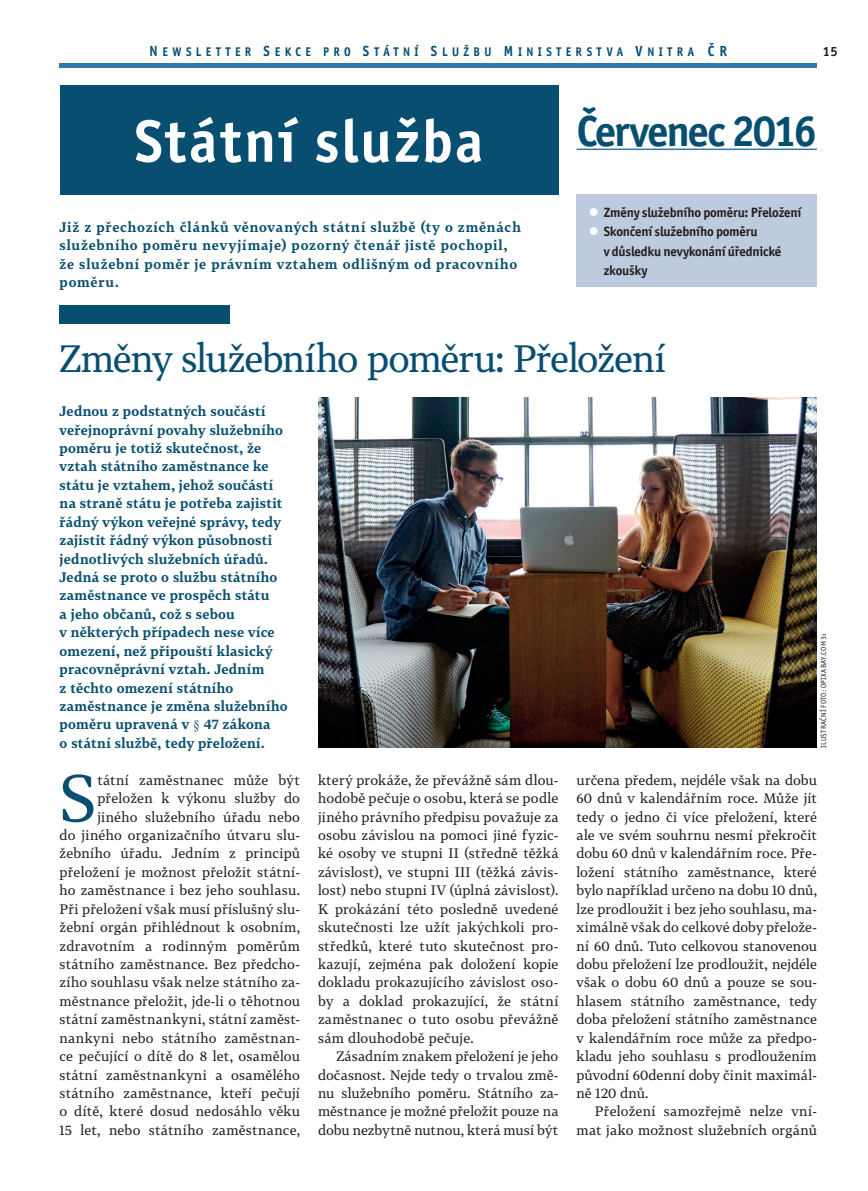
<style>
.page{position:relative;width:868px;height:1191px;background:#fff}
.page>*{position:absolute;margin:0;border:0;box-sizing:border-box;transform-origin:0 0}
.odstavec_základní{font:65.4px "Tabac G3";color:#084e70}
.odstavec_základní-2{font:700 60px "Officina Sans Itc TOT";letter-spacing:.04em;color:#fff}
.odstavec_základní-3{font:700 43.5px "Officina Sans Itc TOT";letter-spacing:-.045em;color:#084e70}
.t1{font:37.5px "Tabac G3";letter-spacing:-.03em;color:#084e70}
.odstavec_základní-4{font:13.5px/18.5px "Tabac G3";letter-spacing:.02em;color:#231f20;text-align:justify}
.odstavec_základní-5{font:700 13.5px/18.5px "Tabac G3";letter-spacing:.025em;color:#084e70}
.odstavec_základní-6{font:700 13.5px/18.5px "Tabac G3";letter-spacing:.06em;color:#084e70}
.odstavec_základní-7{font:700 13.5px/19.5px "Officina Sans Itc TOT";letter-spacing:-.015em;color:#231f20}
.odstavec_základní-8{font:700 12.6px "Officina Sans Itc TOT";letter-spacing:.385em;color:#084e70;scale:.91 1}
.úvodník{font:7.5px "Officina Sans Itc TOT";letter-spacing:.04em;color:#231f20}
.s1{font-size:14.7px}
.s2{color:#fff}
.s3{font-family:"Times New Roman";font-weight:400}
.s4{font-style:inherit}
.s5{font-size:5.25px}
</style>
<div class="page">
<hr style="left:576px;top:148px;width:240px;height:2px;background:#3579a8">
<div style="left:576px;top:195px;width:240px;height:92px;background:#becade"></div>
<div style="left:60px;top:305px;width:170px;height:19px;background:#084e70"></div>
<div style="left:60px;top:85px;width:498px;height:110px;background:#084e70"></div>
<hr style="left:60px;top:64px;width:756px;height:4px;background:#3579a8">
<img style="left:318px;top:398px;width:498px;height:350px">
<p class="odstavec_základní-8" style="left:149px;top:44px;width:636px"><span class="s1">N</span>EWSLETTER <span class="s1">S</span>EKCE PRO <span class="s1">S</span>TÁTNÍ <span class="s1">S</span>LUŽBU <span class="s1">M</span>INISTERSTVA <span class="s1">V</span>NITRA <span class="s1">ČR</span></p>
<p class="odstavec_základní-7" style="left:822px;top:41px;width:16px">15</p>
<p class="odstavec_základní-2" style="left:134px;top:104px;width:350px">Státní služba</p>
<p class="odstavec_základní-3" style="left:576px;top:104px;width:241px">Červenec 2016</p>
<p class="odstavec_základní-6" style="left:60px;top:217px;width:463px">Již z přechozích článků věnovaných státní službě (ty o změnách služebního poměru nevyjímaje) pozorný čtenář jistě pochopil, že služební poměr je právním vztahem odlišným od pracovního poměru.</p>
<p class="odstavec_základní-7" style="left:589px;top:202px;width:214px"><span class="s2">●</span> Změny služebního poměru: Přeložení</p>
<p class="odstavec_základní-7" style="left:603px;top:222px;width:179px;text-indent:-15px"><span class="s2">●</span> Skončení služebního poměru<br>v důsledku nevykonání úřednické zkoušky</p>
<p class="t1" style="left:60px;top:333px;width:608px">Změny služebního poměru: Přeložení</p>
<p class="odstavec_základní-5" style="left:60px;top:401px;width:229px">Jednou z podstatných součástí veřejnoprávní povahy služebního poměru je totiž skutečnost, že vztah státního zaměstnance ke státu je vztahem, jehož součástí na straně státu je potřeba zajistit řádný výkon veřejné správy, tedy zajistit řádný výkon působnosti jednotlivých služebních úřadů.<br>Jedná se proto o službu státního zaměstnance ve prospěch státu<br>a jeho občanů, což s sebou<br>v některých případech nese více omezení, než připouští klasický pracovněprávní vztah. Jedním<br>z těchto omezení státního zaměstnance je změna služebního poměru upravená v <span class="s3">§</span> 47 zákona<br>o státní službě, tedy přeložení.</p>
<p class="odstavec_základní" style="left:60px;top:753px;width:39px">S</p>
<p class="odstavec_základní-4" style="left:60px;top:770px;width:242px;text-align:right">tátní zaměstnanec může být přeložen k výkonu služby do jiného služebního úřadu nebo<br>do jiného organizačního útvaru slu&shy;žebního úřadu. Jedním z principů přeložení je možnost přeložit státní&shy;ho zaměstnance i bez jeho souhlasu.<br>Při přeložení však musí příslušný slu&shy;žební orgán přihlédnout k osobním, zdravotním a rodinným poměrům státního zaměstnance. Bez předcho&shy;zího souhlasu však nelze státního za&shy;městnance přeložit, jde-li o těhotnou státní zaměstnankyni, státní zaměst&shy;nankyni nebo státního zaměstnan&shy;ce pečující o dítě do 8 let, osamělou státní zaměstnankyni a osamělého státního zaměstnance, kteří pečují o dítě, které dosud nedosáhlo věku 15 let, nebo státního zaměstnance,</p>
<p class="odstavec_základní-4" style="left:318px;top:770px;width:242px">který prokáže, že převážně sám dlou&shy;hodobě pečuje o osobu, která se podle jiného právního předpisu považuje za osobu závislou na pomoci jiné fyzic&shy;ké osoby ve stupni II (středně těžká závislost), ve stupni III (těžká závis&shy;lost) nebo stupni IV (úplná závislost).<br>K prokázání této posledně uvedené skutečnosti lze užít jakýchkoli pro&shy;středků, které tuto skutečnost pro&shy;kazují, zejména pak doložení kopie dokladu prokazujícího závislost oso&shy;by a doklad prokazující, že státní zaměstnanec o tuto osobu převážně sám dlouhodobě pečuje.</p>
<p class="odstavec_základní-4" style="left:318px;top:1046px;width:242px;text-indent:18px">Zásadním znakem přeložení je jeho dočasnost. Nejde tedy o trvalou změ&shy;nu služebního poměru. Státního za&shy;městnance je možné přeložit pouze na dobu nezbytně nutnou, která musí být</p>
<p class="úvodník" style="left:819px;top:748px;width:116px;rotate:-90deg">ILUSTRAČNÍ FOTO<span class="s4">:</span> OPIXABAY.COM 3<span class="s5">x</span></p>
<p class="odstavec_základní-4" style="left:576px;top:770px;width:242px">určena předem, nejdéle však na dobu 60 dnů v kalendářním roce. Může jít tedy o jedno či více přeložení, které ale ve svém souhrnu nesmí překročit dobu 60 dnů v kalendářním roce. Pře&shy;ložení státního zaměstnance, které bylo například určeno na dobu 10 dnů, lze prodloužit i bez jeho souhlasu, ma&shy;ximálně však do celkové doby přelože&shy;ní 60 dnů. Tuto celkovou stanovenou dobu přeložení lze prodloužit, nejdéle však o dobu 60 dnů a pouze se sou&shy;hlasem státního zaměstnance, tedy doba přeložení státního zaměstnance v kalendářním roce může za předpo&shy;kladu jeho souhlasu s prodloužením původní 60denní doby činit maximál&shy;ně 120 dnů.</p>
<p class="odstavec_základní-4" style="left:576px;top:1102px;width:242px;text-align:right">Přeložení samozřejmě nelze vní&shy;mat jako možnost služebních orgánů</p>
</div>
